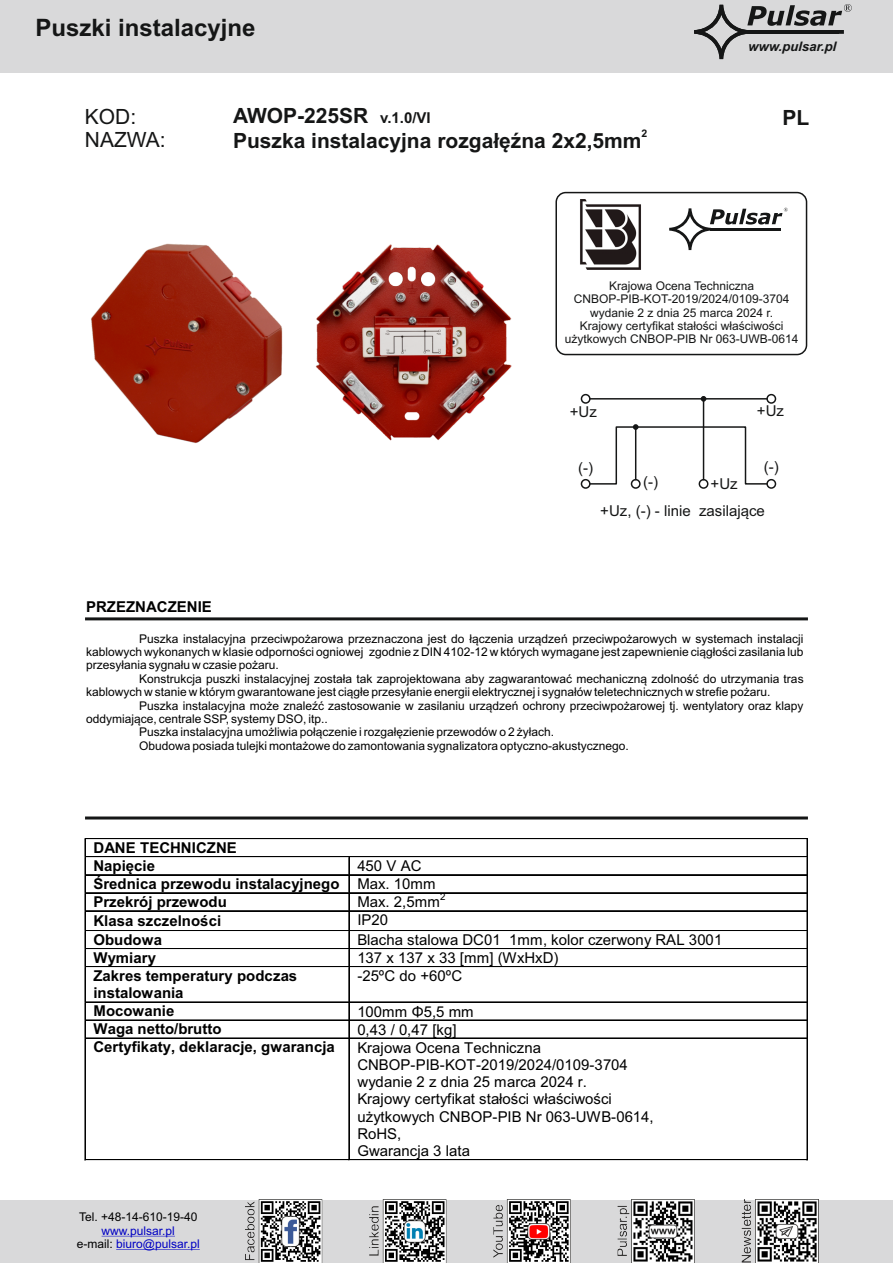
<style>
.page{position:relative;width:893px;height:1263px;background:#fff}
.page>*{position:absolute;margin:0;border:0;box-sizing:border-box;transform-origin:0 0}
.t1{font:700 24px "Arial";color:#151616}
.t2{font:700 21px "Arial";color:#151616}
.t3{font:21px "Arial";color:#151616}
.t4{font:15px/17.2px "Arial";color:#000}
.t5{font:700 15px/18px "Arial";color:#000}
.t6{font:15px "Arial";color:#151616}
.t7{font:italic 700 13.2px "Arial";color:#151616}
.t8{font:12px "Arial";color:#000}
.t9{font:12px/13.4px "Arial";color:#151616;text-align:center}
.t10{font:12px "Arial";color:#0000c4}
.t11{font:700 10.5px "Arial";color:#151616}
.t12{font:9.75px "Arial";color:#000}
.s1{font-size:15px}
.s2{font-weight:400}
.s3{color:#000}
</style>
<div class="page">
<hr style="left:86px;top:838px;width:721px;height:1px;background:#000">
<hr style="left:86px;top:857px;width:263px;height:1px;background:#000">
<hr style="left:86px;top:856px;width:263px;height:1px;background:#000">
<hr style="left:350px;top:857px;width:457px;height:1px;background:#000">
<hr style="left:350px;top:856px;width:457px;height:1px;background:#000">
<hr style="left:86px;top:875px;width:263px;height:1px;background:#000">
<hr style="left:86px;top:874px;width:263px;height:1px;background:#000">
<hr style="left:350px;top:875px;width:457px;height:1px;background:#000">
<hr style="left:350px;top:874px;width:457px;height:1px;background:#000">
<hr style="left:86px;top:893px;width:263px;height:1px;background:#000">
<hr style="left:86px;top:892px;width:263px;height:1px;background:#000">
<hr style="left:350px;top:893px;width:457px;height:1px;background:#000">
<hr style="left:350px;top:892px;width:457px;height:1px;background:#000">
<hr style="left:86px;top:911px;width:263px;height:1px;background:#000">
<hr style="left:86px;top:910px;width:263px;height:1px;background:#000">
<hr style="left:350px;top:911px;width:457px;height:1px;background:#000">
<hr style="left:350px;top:910px;width:457px;height:1px;background:#000">
<hr style="left:86px;top:930px;width:263px;height:1px;background:#000">
<hr style="left:350px;top:930px;width:457px;height:1px;background:#000">
<hr style="left:86px;top:948px;width:263px;height:1px;background:#000">
<hr style="left:350px;top:948px;width:457px;height:1px;background:#000">
<svg style="left:85px;top:838px;width:1px;height:129px"></svg>
<hr style="left:86px;top:966px;width:263px;height:1px;background:#000">
<svg style="left:349px;top:856px;width:1px;height:111px"></svg>
<hr style="left:350px;top:966px;width:457px;height:1px;background:#000">
<svg style="left:807px;top:838px;width:1px;height:129px"></svg>
<hr style="left:85px;top:967px;width:1px;height:35px;background:#000">
<hr style="left:349px;top:967px;width:1px;height:35px;background:#000">
<hr style="left:807px;top:967px;width:1px;height:35px;background:#000">
<hr style="left:86px;top:1002px;width:263px;height:1px;background:#000">
<hr style="left:350px;top:1002px;width:457px;height:1px;background:#000">
<hr style="left:86px;top:1020px;width:263px;height:1px;background:#000">
<hr style="left:350px;top:1020px;width:457px;height:1px;background:#000">
<svg style="left:85px;top:1002px;width:1px;height:37px"></svg>
<hr style="left:86px;top:1038px;width:263px;height:1px;background:#000">
<svg style="left:349px;top:1002px;width:1px;height:37px"></svg>
<hr style="left:350px;top:1038px;width:457px;height:1px;background:#000">
<svg style="left:807px;top:1002px;width:1px;height:37px"></svg>
<hr style="left:85px;top:1039px;width:1px;height:120px;background:#000">
<hr style="left:86px;top:1159px;width:263px;height:1px;background:#000">
<hr style="left:349px;top:1039px;width:1px;height:120px;background:#000">
<hr style="left:350px;top:1159px;width:457px;height:1px;background:#000">
<hr style="left:807px;top:1039px;width:1px;height:120px;background:#000">
<img style="left:91px;top:243px;width:192px;height:200px">
<img style="left:315px;top:245px;width:196px;height:196px">
<hr style="left:590px;top:398px;width:177px;height:2px;background:#151616">
<div style="left:581px;top:394px;width:10px;height:10px;border:1px solid #151616;border-radius:50%"></div>
<div style="left:581px;top:479px;width:10px;height:10px;border:1px solid #151616;border-radius:50%"></div>
<div style="left:631px;top:479px;width:10px;height:10px;border:1px solid #151616;border-radius:50%"></div>
<div style="left:699px;top:479px;width:9px;height:10px;border:1px solid #151616;border-radius:50%"></div>
<div style="left:766px;top:394px;width:10px;height:10px;border:1px solid #151616;border-radius:50%"></div>
<div style="left:766px;top:479px;width:10px;height:10px;border:1px solid #151616;border-radius:50%"></div>
<hr style="left:703px;top:399px;width:1px;height:81px;background:#151616">
<svg style="left:588px;top:424px;width:181px;height:61px"></svg>
<svg style="left:701px;top:396px;width:5px;height:6px"></svg>
<hr style="left:85px;top:617px;width:723px;height:3px;background:#151616">
<hr style="left:85px;top:816px;width:723px;height:3px;background:#151616">
<div style="left:0;top:1200px;width:893px;height:63px;background:#d9d9da"></div>
<hr style="left:102px;top:1236px;width:73px;height:1px;background:#0000c4">
<hr style="left:116px;top:1249px;width:84px;height:1px;background:#0000c4">
<img style="left:246px;top:1200px;width:572px;height:63px">
<div style="left:0;top:0;width:893px;height:73px;background:#d9d9da"></div>
<svg style="left:694px;top:4px;width:158px;height:55px"></svg>
<hr style="left:747px;top:30px;width:92px;height:4px;background:#151616">
<div style="left:555px;top:192px;width:252px;height:163px;border:1px solid #151616;border-radius:10px"></div>
<img style="left:580px;top:200px;width:61px;height:70px">
<svg style="left:669px;top:208px;width:119px;height:42px"></svg>
<hr style="left:710px;top:228px;width:70px;height:3px;background:#151616">
<h1 class="t1" style="left:35px;top:18px;width:222px">Puszki instalacyjne</h1>
<p class="t7" style="left:748px;top:41px;width:89px">www.pulsar.pl</p>
<h2 class="t2" style="left:233px;top:108px;width:199px">AWOP-225SR <span class="s1">v.1.0/VI</span></h2>
<h2 class="t3" style="left:85px;top:108px;width:53px">KOD:</h2>
<h2 class="t2" style="left:782px;top:110px;width:28px">PL</h2>
<h2 class="t3" style="left:85px;top:132px;width:82px">NAZWA:</h2>
<p class="t11" style="left:642px;top:129px;width:7px">2</p>
<h2 class="t2" style="left:233px;top:132px;width:410px">Puszka instalacyjna rozgałęźna 2x2,5mm</h2>
<p class="t9" style="left:565px;top:280px;width:235px">Krajowa Ocena Techniczna CNBOP-PIB-KOT-2019/2024/0109-3704 wydanie 2 z dnia 25 marca 2024 r.<br>Krajowy certyfikat stałości właściwości użytkowych CNBOP-PIB Nr 063-UWB-0614</p>
<p class="t6" style="left:570px;top:406px;width:29px">+Uz</p>
<p class="t6" style="left:578px;top:462px;width:16px">(-)</p>
<p class="t6" style="left:643px;top:476px;width:16px">(-)</p>
<p class="t6" style="left:711px;top:478px;width:29px">+Uz</p>
<p class="t6" style="left:757px;top:405px;width:29px">+Uz</p>
<p class="t6" style="left:764px;top:461px;width:16px">(-)</p>
<p class="t6" style="left:600px;top:505px;width:166px">+Uz, (-) - linie zasilające</p>
<p class="t5" style="left:86px;top:599px;width:127px">PRZEZNACZENIE</p>
<p class="t8" style="left:139px;top:634px;width:666px">Puszka instalacyjna przeciwpożarowa przeznaczona jest do łączenia urządzeń przeciwpożarowych w systemach instalacji</p>
<p class="t8" style="left:86px;top:647px;width:719px">kablowych wykonanych w klasie odporności ogniowej zgodnie z DIN 4102-12 w których wymagane jest zapewnienie ciągłości zasilania lub</p>
<p class="t8" style="left:86px;top:661px;width:194px">przesyłania sygnału w czasie pożaru.</p>
<p class="t8" style="left:139px;top:674px;width:666px">Konstrukcja puszki instalacyjnej została tak zaprojektowana aby zagwarantować mechaniczną zdolność do utrzymania tras</p>
<p class="t8" style="left:86px;top:687px;width:686px">kablowych w stanie w którym gwarantowane jest ciągłe przesyłanie energii elektrycznej i sygnałów teletechnicznych w strefie pożaru.</p>
<p class="t8" style="left:139px;top:701px;width:666px">Puszka instalacyjna może znaleźć zastosowanie w zasilaniu urządzeń ochrony przeciwpożarowej tj. wentylatory oraz klapy</p>
<p class="t8" style="left:86px;top:714px;width:243px">oddymiające, centrale SSP, systemy DSO, itp..</p>
<p class="t8" style="left:139px;top:728px;width:416px">Puszka instalacyjna umożliwia połączenie i rozgałęzienie przewodów o 2 żyłach.</p>
<p class="t8" style="left:139px;top:741px;width:491px">Obudowa posiada tulejki montażowe do zamontowania sygnalizatora optyczno-akustycznego.</p>
<p class="t5" style="left:93px;top:840px;width:145px">DANE TECHNICZNE<br>Napięcie</p>
<p class="t5" style="left:93px;top:858px;width:344px;text-indent:264px"><span class="s2">450 V AC<br></span>Średnica przewodu instalacyjnego <span class="s2">Max. 10mm<br></span>Przekrój przewodu</p>
<p class="t12" style="left:440px;top:892px;width:7px">2</p>
<p class="t4" style="left:357px;top:895px;width:84px">Max. 2,5mm</p>
<p class="t5" style="left:93px;top:913px;width:129px">Klasa szczelności</p>
<p class="t4" style="left:357px;top:913px;width:32px">IP20</p>
<p class="t5" style="left:93px;top:932px;width:70px">Obudowa</p>
<p class="t4" style="left:357px;top:932px;width:367px">Blacha stalowa DC01 1mm, kolor czerwony RAL 3001</p>
<p class="t5" style="left:93px;top:950px;width:64px">Wymiary</p>
<p class="t4" style="left:357px;top:951px;width:203px">137 x 137 x 33 [mm] (WxHxD)</p>
<p class="t5" style="left:93px;top:968px;width:205px;line-height:17.2px">Zakres temperatury podczas instalowania</p>
<p class="t4" style="left:357px;top:969px;width:106px">-25ºC do +60ºC</p>
<p class="t5" style="left:93px;top:1003px;width:82px">Mocowanie</p>
<p class="t4" style="left:357px;top:1004px;width:118px">100mm Φ5,5 mm</p>
<p class="t5" style="left:93px;top:1021px;width:130px">Waga netto/brutto</p>
<p class="t4" style="left:357px;top:1022px;width:101px">0,43 / 0,47 [kg]</p>
<p class="t5" style="left:93px;top:1039px;width:243px">Certyfikaty, deklaracje, gwarancja</p>
<p class="t4" style="left:357px;top:1040px;width:298px">Krajowa Ocena Techniczna<br>CNBOP-PIB-KOT-2019/2024/0109-3704 wydanie 2 z dnia 25 marca 2024 r.<br>Krajowy certyfikat stałości właściwości użytkowych CNBOP-PIB Nr 063-UWB-0614,<br>RoHS,<br>Gwarancja 3 lata</p>
<p class="t8" style="left:79px;top:1212px;width:120px">Tel. +48-14-610-19-40</p>
<p class="t10" style="left:77px;top:1239px;width:124px"><span class="s3">e-mail:</span> biuro@pulsar.pl</p>
<p class="t10" style="left:102px;top:1226px;width:75px">www.pulsar.pl</p>
</div>
